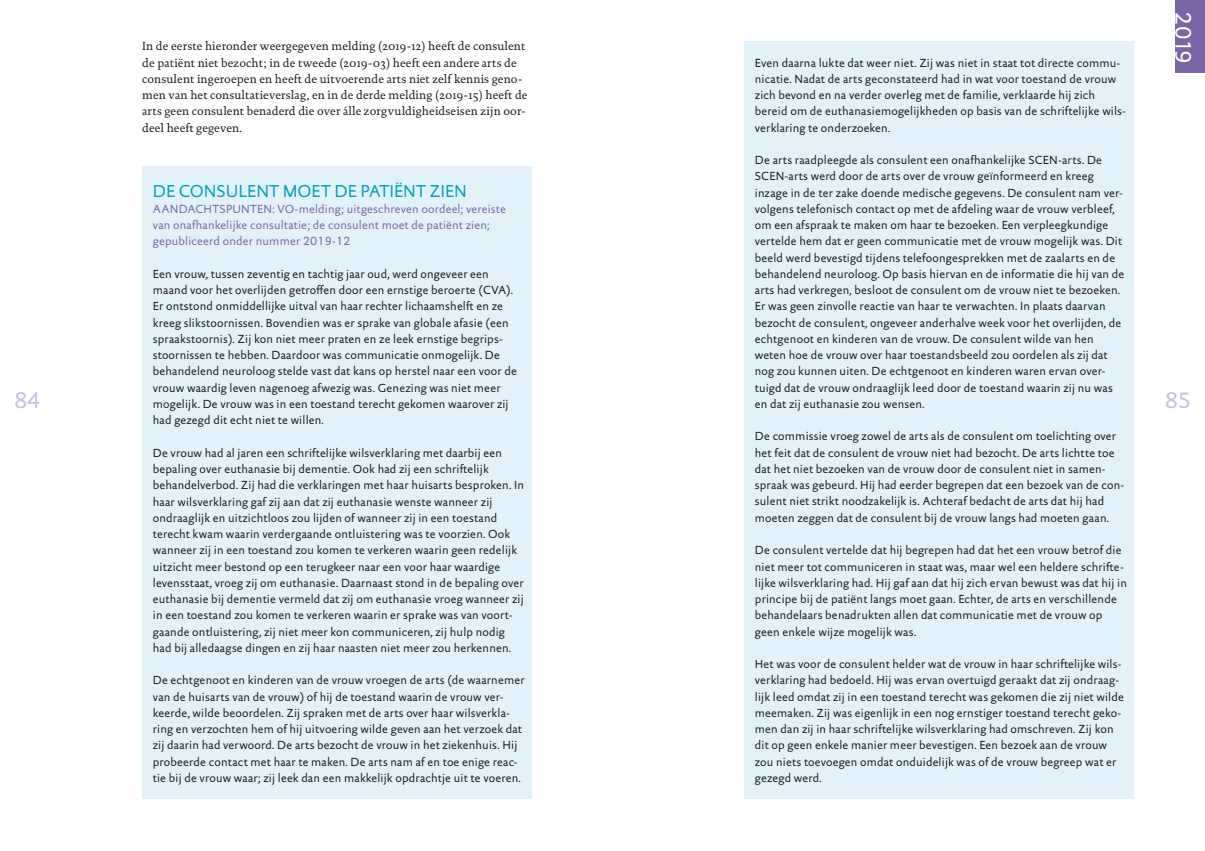
<style>
.page{position:relative;width:1205px;height:851px;background:#fff}
.page>*{position:absolute;margin:0;border:0;box-sizing:border-box;transform-origin:0 0}
.t1{font:22.5px "DTL Documenta Sans TOT";color:#fff}
.t2{font:22.5px "DTL Documenta Sans TOT";color:#c7bfde}
.t3{font:17.5px "DTL Documenta Sans TOT";color:#00a1bf}
.t4{font:11.88px/16.2px "DTL Documenta Sans TOT";letter-spacing:.015em;color:#1d1d1b}
.t5{font:11.88px/16.2px "DTL Documenta TOT";letter-spacing:.01em;color:#1d1d1b}
.t6{font:11.88px/16.2px "DTL Documenta Sans TOT";letter-spacing:.015em;color:#7966a7}
</style>
<div class="page">
<div style="left:1175px;top:0;width:30px;height:73px;background:#7966a7"></div>
<div style="left:142px;top:167px;width:389px;height:631px;background:#e2f2f8"></div>
<div style="left:744px;top:42px;width:390px;height:756px;background:#e2f2f8"></div>
<h1 class="t1" style="left:1197px;top:11px;width:55px;rotate:90deg">2019</h1>
<p class="t5" style="left:142px;top:38px;width:387px">In de eerste hieronder weergegeven melding (2019-12) heeft de consulent de patiënt niet bezocht; in de tweede (2019-03) heeft een andere arts de consulent ingeroepen en heeft de uitvoerende arts niet zelf kennis geno&shy;men van het consultatieverslag, en in de derde melding (2019-15) heeft de arts geen consulent benaderd die over álle zorgvuldigheidseisen zijn oor&shy;deel heeft gegeven.</p>
<p class="t4" style="left:755px;top:54px;width:373px">Even daarna lukte dat weer niet. Zij was niet in staat tot directe commu&shy;nicatie. Nadat de arts geconstateerd had in wat voor toestand de vrouw zich bevond en na verder overleg met de familie, verklaarde hij zich bereid om de euthanasiemogelijkheden op basis van de schriftelijke wils&shy;verklaring te onderzoeken.</p>
<p class="t4" style="left:755px;top:152px;width:371px">De arts raadpleegde als consulent een onafhankelijke SCEN-arts. De SCEN-arts werd door de arts over de vrouw geïnformeerd en kreeg inzage in de ter zake doende medische gegevens. De consulent nam ver&shy;volgens telefonisch contact op met de afdeling waar de vrouw verbleef, om een afspraak te maken om haar te bezoeken. Een verpleegkundige vertelde hem dat er geen communicatie met de vrouw mogelijk was. Dit beeld werd bevestigd tijdens telefoongesprekken met de zaalarts en de behandelend neuroloog. Op basis hiervan en de informatie die hij van de arts had verkregen, besloot de consulent om de vrouw niet te bezoeken.<br>Er was geen zinvolle reactie van haar te verwachten. In plaats daarvan bezocht de consulent, ongeveer anderhalve week voor het overlijden, de echtgenoot en kinderen van de vrouw. De consulent wilde van hen weten hoe de vrouw over haar toestandsbeeld zou oordelen als zij dat nog zou kunnen uiten. De echtgenoot en kinderen waren ervan over&shy;tuigd dat de vrouw ondraaglijk leed door de toestand waarin zij nu was en dat zij euthanasie zou wensen.</p>
<p class="t4" style="left:755px;top:428px;width:371px">De commissie vroeg zowel de arts als de consulent om toelichting over het feit dat de consulent de vrouw niet had bezocht. De arts lichtte toe dat het niet bezoeken van de vrouw door de consulent niet in samen&shy;spraak was gebeurd. Hij had eerder begrepen dat een bezoek van de con&shy;sulent niet strikt noodzakelijk is. Achteraf bedacht de arts dat hij had moeten zeggen dat de consulent bij de vrouw langs had moeten gaan.</p>
<p class="t4" style="left:755px;top:542px;width:373px">De consulent vertelde dat hij begrepen had dat het een vrouw betrof die niet meer tot communiceren in staat was, maar wel een heldere schrifte&shy;lijke wilsverklaring had. Hij gaf aan dat hij zich ervan bewust was dat hij in principe bij de patiënt langs moet gaan. Echter, de arts en verschillende behandelaars benadrukten allen dat communicatie met de vrouw op geen enkele wijze mogelijk was.</p>
<p class="t4" style="left:755px;top:655px;width:370px">Het was voor de consulent helder wat de vrouw in haar schriftelijke wils&shy;verklaring had bedoeld. Hij was ervan overtuigd geraakt dat zij ondraag&shy;lijk leed omdat zij in een toestand terecht was gekomen die zij niet wilde meemaken. Zij was eigenlijk in een nog ernstiger toestand terecht geko&shy;men dan zij in haar schriftelijke wilsverklaring had omschreven. Zij kon dit op geen enkele manier meer bevestigen. Een bezoek aan de vrouw zou niets toevoegen omdat onduidelijk was of de vrouw begreep wat er gezegd werd.</p>
<h2 class="t3" style="left:153px;top:180px;width:316px">DE CONSULENT MOET DE PATIËNT ZIEN</h2>
<p class="t6" style="left:153px;top:200px;width:355px">AANDACHTSPUNTEN: VO-melding; uitgeschreven oordeel; vereiste van onafhankelijke consultatie; de consulent moet de patiënt zien; gepubliceerd onder nummer 2019-12</p>
<p class="t4" style="left:153px;top:265px;width:366px">Een vrouw, tussen zeventig en tachtig jaar oud, werd ongeveer een maand voor het overlijden getroffen door een ernstige beroerte (CVA).<br>Er ontstond onmiddellijke uitval van haar rechter lichaamshelft en ze kreeg slikstoornissen. Bovendien was er sprake van globale afasie (een spraakstoornis). Zij kon niet meer praten en ze leek ernstige begrips&shy;stoornissen te hebben. Daardoor was communicatie onmogelijk. De behandelend neuroloog stelde vast dat kans op herstel naar een voor de vrouw waardig leven nagenoeg afwezig was. Genezing was niet meer mogelijk. De vrouw was in een toestand terecht gekomen waarover zij had gezegd dit echt niet te willen.</p>
<p class="t4" style="left:153px;top:444px;width:373px">De vrouw had al jaren een schriftelijke wilsverklaring met daarbij een bepaling over euthanasie bij dementie. Ook had zij een schriftelijk behandelverbod. Zij had die verklaringen met haar huisarts besproken. In haar wilsverklaring gaf zij aan dat zij euthanasie wenste wanneer zij ondraaglijk en uitzichtloos zou lijden of wanneer zij in een toestand terecht kwam waarin verdergaande ontluistering was te voorzien. Ook wanneer zij in een toestand zou komen te verkeren waarin geen redelijk uitzicht meer bestond op een terugkeer naar een voor haar waardige levensstaat, vroeg zij om euthanasie. Daarnaast stond in de bepaling over euthanasie bij dementie vermeld dat zij om euthanasie vroeg wanneer zij in een toestand zou komen te verkeren waarin er sprake was van voort&shy;gaande ontluistering, zij niet meer kon communiceren, zij hulp nodig had bij alledaagse dingen en zij haar naasten niet meer zou herkennen.</p>
<p class="t4" style="left:153px;top:672px;width:373px">De echtgenoot en kinderen van de vrouw vroegen de arts (de waarnemer van de huisarts van de vrouw) of hij de toestand waarin de vrouw ver&shy;keerde, wilde beoordelen. Zij spraken met de arts over haar wilsverkla&shy;ring en verzochten hem of hij uitvoering wilde geven aan het verzoek dat zij daarin had verwoord. De arts bezocht de vrouw in het ziekenhuis. Hij probeerde contact met haar te maken. De arts nam af en toe enige reac&shy;tie bij de vrouw waar; zij leek dan een makkelijk opdrachtje uit te voeren.</p>
<h1 class="t2" style="left:14px;top:386px;width:27px">84</h1>
<h1 class="t2" style="left:1165px;top:386px;width:27px">85</h1>
</div>
